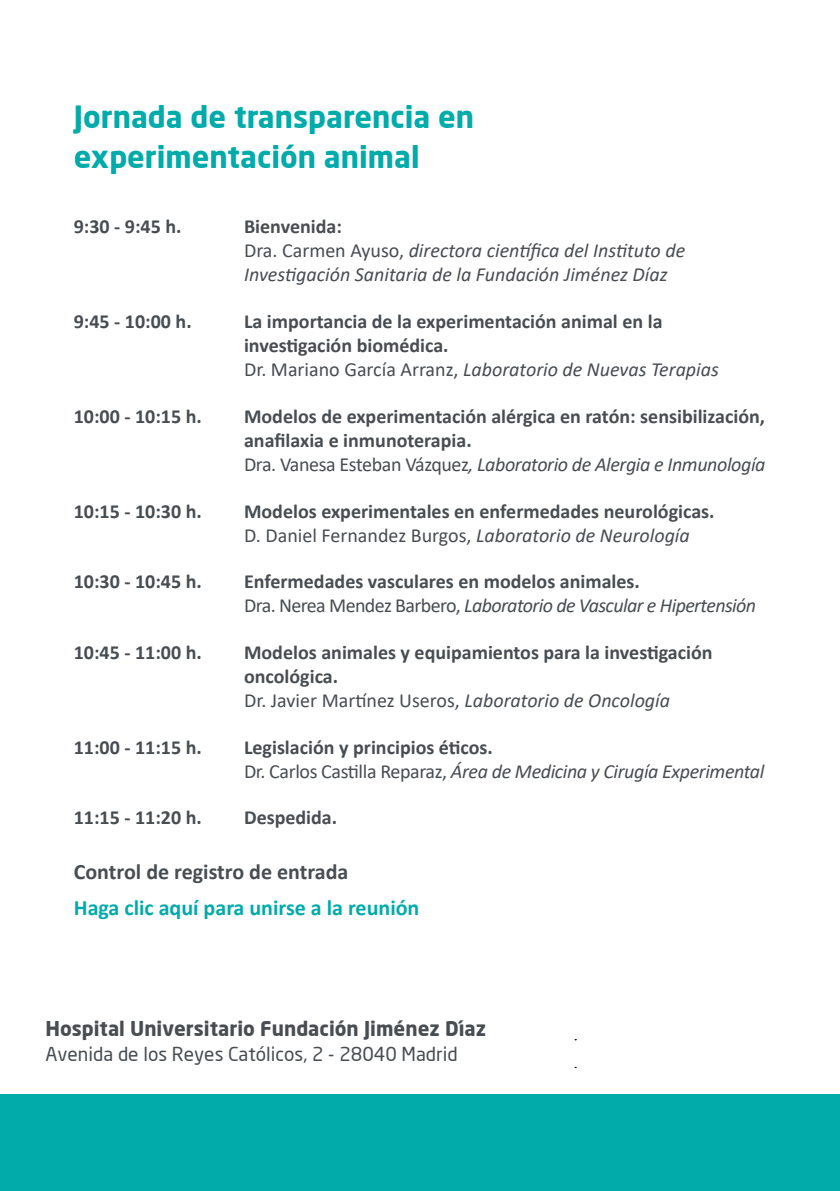
<style>
.page{position:relative;width:840px;height:1191px;background:#fff}
.page>*{position:absolute;margin:0;border:0;box-sizing:border-box;transform-origin:0 0}
.t1{font:700 30px/40px "Neo Sans";color:#00abaa}
.t2{font:700 22px "Calibri";color:#00abaa}
.t3{font:700 22px "Calibri";color:#484d52}
.t4{font:700 20px/24px "Calibri";color:#484d52}
.t5{font:italic 20px/24px "Calibri";color:#484d52}
.t6{font:italic 20px/24px "Calibri";letter-spacing:-.02em;color:#484d52}
.t7{font:700 20px "Neo Sans";color:#484d52}
.t8{font:19px "Neo Sans";color:#484d52}
.s1{font-weight:700;font-style:normal}
.s2{font-style:normal}
.s3{font-weight:400}
.s4{font-weight:400;font-style:italic}
</style>
<div class="page">
<div style="left:0;top:1094px;width:839px;height:97px;background:#00abaa"></div>
<h1 class="t1" style="left:74px;top:96px;width:402px">Jornada de transparencia en experimentación animal</h1>
<p class="t4" style="left:74px;top:214px;width:109px">9:30 - 9:45 h.</p>
<p class="t5" style="left:244px;top:214px;width:442px"><span class="s1">Bienvenida:<br></span><span class="s2">Dra. Carmen Ayuso,</span> directora científica del Instituto de<br>Investigación Sanitaria de la Fundación Jiménez Díaz</p>
<p class="t4" style="left:74px;top:309px;width:119px">9:45 - 10:00 h.</p>
<p class="t4" style="left:244px;top:309px;width:476px">La importancia de la experimentación animal en la investigación biomédica.<br><span class="s3">Dr. Mariano García Arranz,</span> <span class="s4">Laboratorio de Nuevas Terapias</span></p>
<p class="t4" style="left:74px;top:404px;width:129px">10:00 - 10:15 h.</p>
<p class="t4" style="left:244px;top:404px;width:522px">Modelos de experimentación alérgica en ratón: sensibilización, anafilaxia e inmunoterapia.<br><span class="s3">Dra. Vanesa Esteban Vázquez</span><span class="s4">, Laboratorio de Alergia e Inmunología</span></p>
<p class="t4" style="left:74px;top:498px;width:129px">10:15 - 10:30 h.</p>
<p class="t4" style="left:244px;top:498px;width:472px">Modelos experimentales en enfermedades neurológicas.<br><span class="s3">D. Daniel Fernandez Burgos,</span> <span class="s4">Laboratorio de Neurología</span></p>
<p class="t4" style="left:74px;top:569px;width:129px">10:30 - 10:45 h.</p>
<p class="t4" style="left:244px;top:569px;width:513px">Enfermedades vasculares en modelos animales.<br><span class="s3">Dra. Nerea Mendez Barbero,</span> <span class="s4">Laboratorio de Vascular e Hipertensión</span></p>
<p class="t4" style="left:74px;top:640px;width:129px">10:45 - 11:00 h.</p>
<p class="t4" style="left:244px;top:640px;width:470px">Modelos animales y equipamientos para la investigación oncológica.<br><span class="s3">Dr. Javier Martínez Useros,</span> <span class="s4">Laboratorio de Oncología</span></p>
<p class="t4" style="left:74px;top:734px;width:129px">11:00 - 11:15 h.</p>
<p class="t6" style="left:244px;top:734px;width:521px"><span class="s1">Legislación y principios éticos.<br></span><span class="s2">Dr. Carlos Castilla Reparaz,</span> Área de Medicina y Cirugía Experimental</p>
<p class="t4" style="left:74px;top:805px;width:129px">11:15 - 11:20 h.</p>
<p class="t4" style="left:244px;top:805px;width:95px">Despedida.</p>
<p class="t3" style="left:74px;top:855px;width:276px">Control de registro de entrada</p>
<p class="t2" style="left:74px;top:892px;width:347px">Haga clic aquí para unirse a la reunión</p>
<p class="t7" style="left:45px;top:1016px;width:442px">Hospital Universitario Fundación Jiménez Díaz</p>
<p class="t8" style="left:45px;top:1042px;width:413px">Avenida de los Reyes Católicos, 2 - 28040 Madrid</p>
</div>
